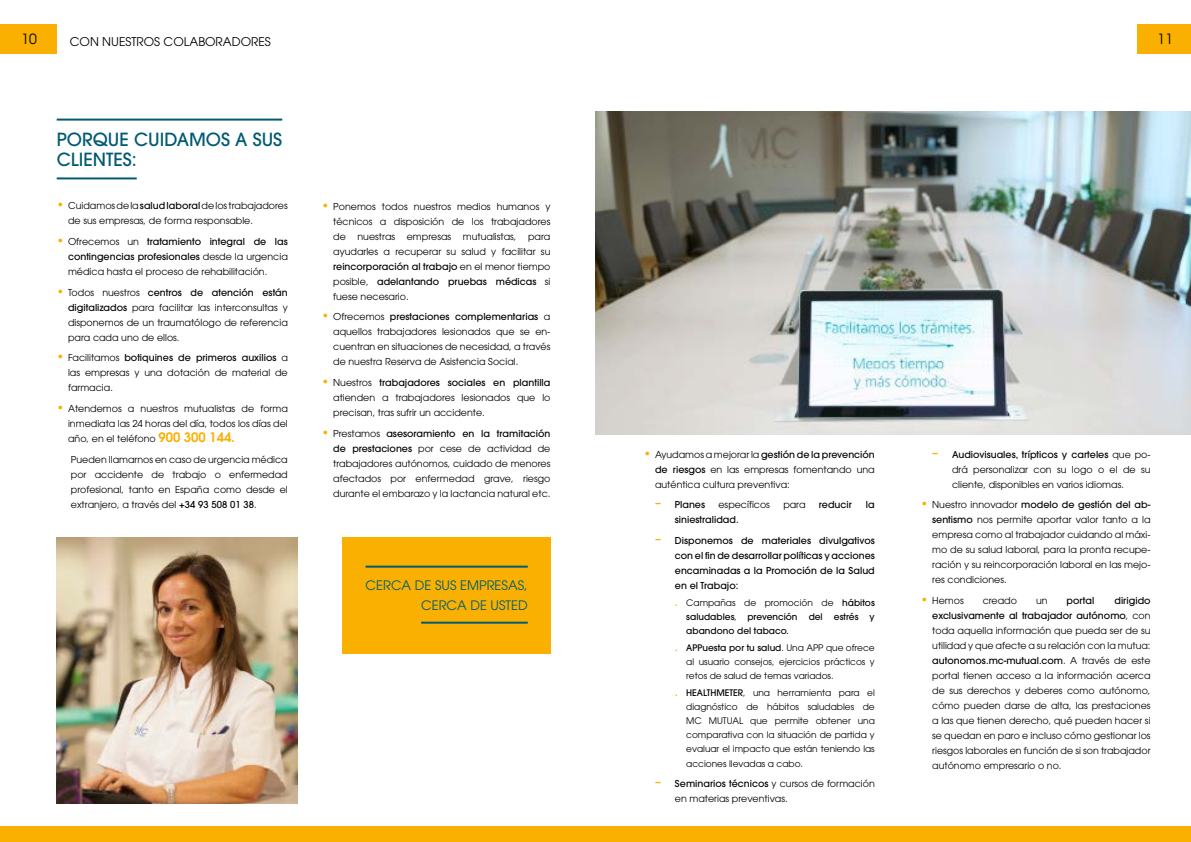
<style>
.page{position:relative;width:1191px;height:842px;background:#fff}
.page>*{position:absolute;margin:0;border:0;box-sizing:border-box;transform-origin:0 0}
.t1{font:500 18px/20px "ITC Avant Garde Std";color:#005b72}
.t2{font:14px "ITC Avant Garde Pro";color:#000}
.t3{font:13px/20px "ITC Avant Garde Pro";color:#005b72;text-align:right}
.t4{font:12px "ITC Avant Garde Pro";color:#000}
.t5{font:9.5px/15px "ITC Avant Garde Pro";color:#000;text-align:justify}
.t6{font:500 9.5px/15px "ITC Avant Garde Std";color:#000;text-align:right}
.t7{font:9px/14px "ITC Avant Garde Pro";color:#000}
.t8{font:500 9px/14px "ITC Avant Garde Std";color:#000}
.s1{font-family:"ITC Avant Garde Std";font-weight:500;font-size:12px;color:#f9b000}
.s2{font-family:"ITC Avant Garde Std";font-weight:500}
.s3{font-size:12px;color:#f9b000}
.s4{font-family:"ITC Avant Garde Pro";font-weight:400}
.s5{font-family:"ITC Avant Garde Std";font-weight:600;font-size:13px;color:#f9b000}
</style>
<div class="page">
<hr style="left:57px;top:119px;width:225px;height:2px;background:#005b72">
<hr style="left:57px;top:177px;width:80px;height:2px;background:#005b72">
<img style="left:595px;top:111px;width:596px;height:323px">
<img style="left:57px;top:537px;width:241px;height:266px">
<div style="left:342px;top:537px;width:208px;height:117px;background:#f9b000"></div>
<hr style="left:365px;top:566px;width:163px;height:2px;background:#005b72">
<hr style="left:421px;top:622px;width:107px;height:2px;background:#005b72">
<div style="left:0;top:24px;width:57px;height:30px;background:#f9b000"></div>
<div style="left:1137px;top:24px;width:54px;height:30px;background:#f9b000"></div>
<div style="left:0;top:826px;width:1191px;height:16px;background:#f9b000"></div>
<h2 class="t2" style="left:22px;top:30px;width:17px">10</h2>
<p class="t4" style="left:70px;top:34px;width:202px">CON NUESTROS COLABORADORES</p>
<h2 class="t2" style="left:1157px;top:30px;width:17px">11</h2>
<h1 class="t1" style="left:57px;top:129px;width:227px">PORQUE CUIDAMOS A SUS<br>CLIENTES:</h1>
<p class="t5" style="left:68px;top:198px;width:221px;text-indent:-11px"><span class="s1">•</span> Cuidamos de la <span class="s2">salud laboral</span> de los trabajadores de sus empresas, de forma responsable.</p>
<p class="t6" style="left:57px;top:234px;width:233px"><span class="s3">•</span> <span class="s4">Ofrecemos un</span> tratamiento integral de las contingencias profesionales <span class="s4">desde la urgencia</span></p>
<p class="t5" style="left:68px;top:264px;width:201px">médica hasta el proceso de rehabilitación.</p>
<p class="t6" style="left:57px;top:285px;width:233px"><span class="s3">•</span> <span class="s4">Todos nuestros</span> centros de atención están</p>
<p class="t5" style="left:68px;top:300px;width:221px"><span class="s2">digitalizados</span> para facilitar las interconsultas y disponemos de un traumatólogo de referencia para cada uno de ellos.</p>
<p class="t6" style="left:57px;top:350px;width:233px"><span class="s3">•</span> <span class="s4">Facilitamos</span> botiquines de primeros auxilios <span class="s4">a</span></p>
<p class="t5" style="left:68px;top:365px;width:221px">las empresas y una dotación de material de farmacia.</p>
<p class="t5" style="left:68px;top:401px;width:221px;text-indent:-11px"><span class="s1">•</span> Atendemos a nuestros mutualistas de forma inmediata las 24 horas del día, todos los días del año, en el teléfono <span class="s5">900 300 144.</span></p>
<p class="t5" style="left:71px;top:452px;width:218px">Pueden llamarnos en caso de urgencia médica por accidente de trabajo o enfermedad profesional, tanto en España como desde el extranjero, a través del <span class="s2">+34 93 508 01 38</span>.</p>
<p class="t5" style="left:333px;top:199px;width:219px;text-indent:-11px"><span class="s1">•</span> Ponemos todos nuestros medios humanos y técnicos a disposición de los trabajadores de nuestras empresas mutualistas, para ayudarles a recuperar su salud y facilitar su</p>
<p class="t6" style="left:333px;top:259px;width:219px;text-align:left">reincorporación al trabajo <span class="s4">en el menor tiempo posible,</span> adelantando pruebas médicas <span class="s4">si</span></p>
<p class="t5" style="left:333px;top:289px;width:77px">fuese necesario.</p>
<p class="t6" style="left:322px;top:309px;width:230px"><span class="s3">•</span> <span class="s4">Ofrecemos</span> prestaciones complementarias <span class="s4">a</span></p>
<p class="t5" style="left:333px;top:324px;width:219px">aquellos trabajadores lesionados que se en&shy;cuentran en situaciones de necesidad, a través de nuestra Reserva de Asistencia Social.</p>
<p class="t6" style="left:322px;top:375px;width:230px"><span class="s3">•</span> <span class="s4">Nuestros</span> trabajadores sociales en plantilla</p>
<p class="t5" style="left:333px;top:390px;width:219px">atienden a trabajadores lesionados que lo precisan, tras sufrir un accidente.</p>
<p class="t6" style="left:322px;top:426px;width:230px"><span class="s3">•</span> <span class="s4">Prestamos</span> asesoramiento en la tramitación</p>
<p class="t5" style="left:333px;top:441px;width:219px"><span class="s2">de prestaciones</span> por cese de actividad de trabajadores autónomos, cuidado de menores afectados por enfermedad grave, riesgo durante el embarazo y la lactancia natural etc.</p>
<p class="t6" style="left:643px;top:447px;width:233px"><span class="s3">•</span> <span class="s4">Ayudamos a mejorar la</span> gestión de la prevención</p>
<p class="t5" style="left:655px;top:462px;width:221px"><span class="s2">de riesgos</span> en las empresas fomentando una auténtica cultura preventiva:</p>
<p class="t6" style="left:655px;top:497px;width:52px"><span class="s3">–</span> Planes</p>
<p class="t5" style="left:718px;top:497px;width:53px">específicos</p>
<p class="t5" style="left:783px;top:497px;width:24px">para</p>
<p class="t6" style="left:819px;top:497px;width:34px">reducir</p>
<p class="t6" style="left:866px;top:497px;width:10px">la</p>
<p class="t6" style="left:675px;top:512px;width:65px">siniestralidad.</p>
<p class="t6" style="left:675px;top:533px;width:201px;text-align:justify;text-indent:-20px"><span class="s3">–</span> Disponemos de materiales divulgativos con el fin de desarrollar políticas y acciones encaminadas a la Promoción de la Salud en el Trabajo:</p>
<p class="t7" style="left:675px;top:596px;width:201px"><span class="s1">.</span> Campañas de promoción de <span class="s2">hábitos</span></p>
<p class="t8" style="left:686px;top:610px;width:190px">saludables<span class="s4">,</span> prevención del estrés y abandono del tabaco.</p>
<p class="t8" style="left:675px;top:640px;width:201px"><span class="s3">.</span> APPuesta por tu salud<span class="s4">. Una APP que ofrece</span></p>
<p class="t7" style="left:686px;top:654px;width:190px">al usuario consejos, ejercicios prácticos y retos de salud de temas variados.</p>
<p class="t7" style="left:686px;top:685px;width:190px;text-align:justify;text-indent:-11px"><span class="s1">.</span> <span class="s2">HEALTHMETER</span>, una herramienta para el diagnóstico de hábitos saludables de MC MUTUAL que permite obtener una comparativa con la situación de partida y evaluar el impacto que están teniendo las</p>
<p class="t7" style="left:686px;top:756px;width:118px">acciones llevadas a cabo.</p>
<p class="t6" style="left:655px;top:776px;width:221px"><span class="s3">–</span> Seminarios técnicos <span class="s4">y cursos de formación</span></p>
<p class="t5" style="left:675px;top:791px;width:114px">en materias preventivas.</p>
<h3 class="t3" style="left:365px;top:575px;width:164px">CERCA DE SUS EMPRESAS,<br>CERCA DE USTED</h3>
<p class="t6" style="left:932px;top:447px;width:220px"><span class="s3">–</span> Audiovisuales, trípticos y carteles <span class="s4">que po-</span></p>
<p class="t5" style="left:952px;top:462px;width:200px">drá personalizar con su logo o el de su cliente, disponibles en varios idiomas.</p>
<p class="t6" style="left:921px;top:497px;width:231px"><span class="s3">•</span> <span class="s4">Nuestro innovador</span> modelo de gestión del ab-</p>
<p class="t5" style="left:932px;top:512px;width:220px"><span class="s2">sentismo</span> nos permite aportar valor tanto a la empresa como al trabajador cuidando al máxi&shy;mo de su salud laboral, para la pronta recupe&shy;ración y su reincorporación laboral en las mejo&shy;res condiciones.</p>
<p class="t5" style="left:921px;top:593px;width:44px"><span class="s1">•</span> Hemos</p>
<p class="t5" style="left:982px;top:593px;width:36px">creado</p>
<p class="t5" style="left:1036px;top:593px;width:13px">un</p>
<p class="t6" style="left:1066px;top:593px;width:29px">portal</p>
<p class="t6" style="left:932px;top:593px;width:220px">dirigido<br>exclusivamente al trabajador autónomo<span class="s4">, con</span></p>
<p class="t5" style="left:932px;top:623px;width:220px">toda aquella información que pueda ser de su utilidad y que afecte a su relación con la mutua:</p>
<p class="t6" style="left:932px;top:653px;width:220px">autonomos.mc-mutual.com<span class="s4">. A través de este</span></p>
<p class="t5" style="left:932px;top:668px;width:220px">portal tienen acceso a la información acerca de sus derechos y deberes como autónomo, cómo pueden darse de alta, las prestaciones a las que tienen derecho, qué pueden hacer si se quedan en paro e incluso cómo gestionar los riesgos laborales en función de si son trabajador autónomo empresario o no.</p>
</div>
